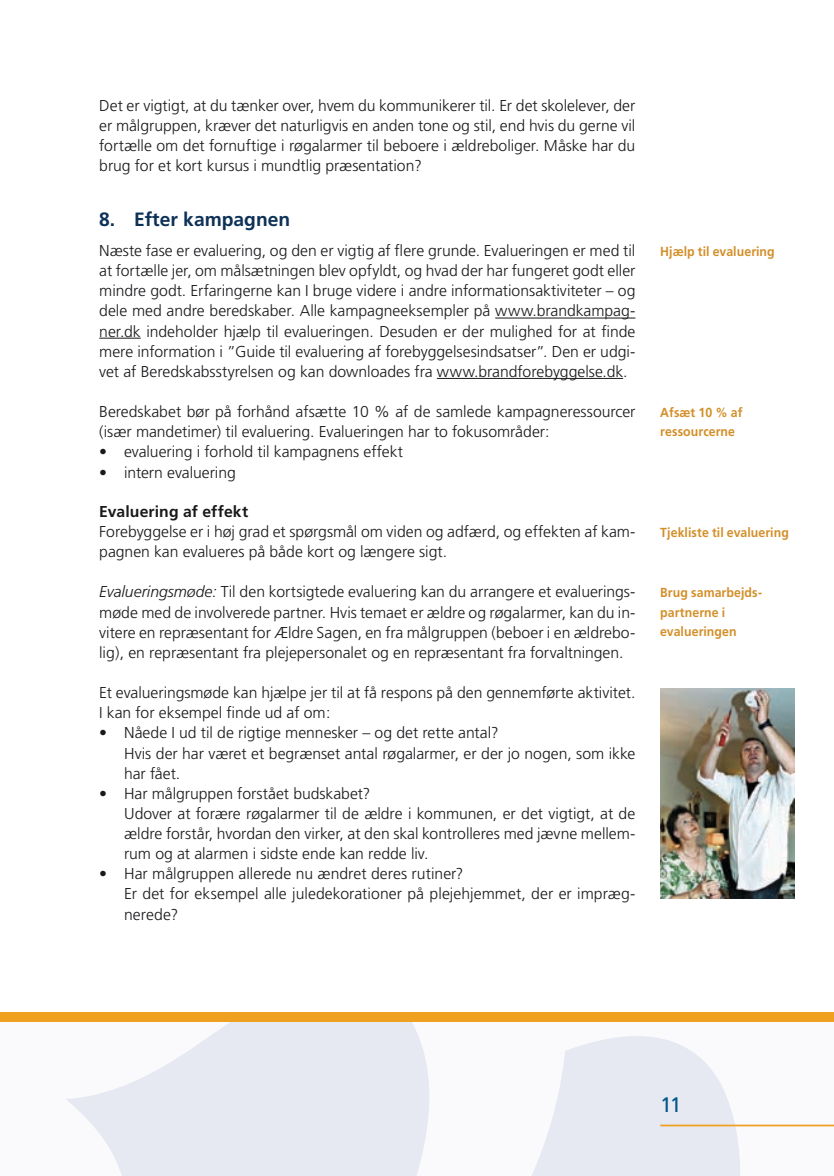
<style>
.page{position:relative;width:834px;height:1176px;background:#fff}
.page>*{position:absolute;margin:0;border:0;box-sizing:border-box;transform-origin:0 0}
.t1{font:21px "Frutiger";color:#005689}
.t2{font:700 19.25px "Frutiger";color:#0e3157}
.t3{font:300 15.75px/20.1px "Frutiger";color:#1a181b}
.t4{font:700 15.75px "Frutiger";letter-spacing:.005em;color:#1a181b}
.t5{font:700 13.12px/19.2px "Frutiger";letter-spacing:.005em;color:#d38f29;scale:.94 1}
.s1{font-style:italic}
</style>
<div class="page">
<svg style="left:66px;top:1022px;width:767px;height:154px;fill:#e6e9f2"></svg>
<hr style="left:660px;top:1124px;width:173px;height:2px;background:#efa020">
<div style="left:0;top:1012px;width:833px;height:10px;background:#efa020"></div>
<hr style="left:495px;top:318px;width:140px;height:1px;background:#1a181b">
<hr style="left:99px;top:338px;width:42px;height:1px;background:#1a181b">
<hr style="left:437px;top:378px;width:186px;height:1px;background:#1a181b">
<img style="left:660px;top:688px;width:134px;height:210px">
<p class="t3" style="left:99px;top:96px;width:537px;text-align:justify">Det er vigtigt, at du tænker over, hvem du kommunikerer til. Er det skolelever, der er målgruppen, kræver det naturligvis en anden tone og stil, end hvis du gerne vil fortælle om det fornuftige i røgalarmer til beboere i ældreboliger. Måske har du brug for et kort kursus i mundtlig præsentation?</p>
<p class="t2" style="left:99px;top:208px;width:192px">8. Efter kampagnen</p>
<p class="t3" style="left:99px;top:241px;width:537px;text-align:justify">Næste fase er evaluering, og den er vigtig af flere grunde. Evalueringen er med til at fortælle jer, om målsætningen blev opfyldt, og hvad der har fungeret godt eller mindre godt. Erfaringerne kan I bruge videre i andre informationsaktiviteter – og dele med andre beredskaber. Alle kampagneeksempler på www.brandkampag&shy;ner.dk indeholder hjælp til evalueringen. Desuden er der mulighed for at finde mere information i ”Guide til evaluering af forebyggelsesindsatser”. Den er udgi&shy;vet af Beredskabsstyrelsen og kan downloades fra www.brandforebyggelse.dk.</p>
<p class="t3" style="left:99px;top:402px;width:537px">Beredskabet bør på forhånd afsætte 10 % af de samlede kampagneressourcer (især mandetimer) til evaluering. Evalueringen har to fokusområder:</p>
<p class="t3" style="left:99px;top:442px;width:305px">• evaluering i forhold til kampagnens effekt</p>
<p class="t3" style="left:99px;top:462px;width:138px">• intern evaluering</p>
<p class="t4" style="left:99px;top:502px;width:150px">Evaluering af effekt</p>
<p class="t3" style="left:99px;top:522px;width:537px">Forebyggelse er i høj grad et spørgsmål om viden og adfærd, og effekten af kam&shy;pagnen kan evalueres på både kort og længere sigt.</p>
<p class="t3" style="left:99px;top:582px;width:537px;text-align:justify"><span class="s1">Evalueringsmøde:</span> Til den kortsigtede evaluering kan du arrangere et evaluerings&shy;møde med de involverede partner. Hvis temaet er ældre og røgalarmer, kan du in&shy;vitere en repræsentant for Ældre Sagen, en fra målgruppen (beboer i en ældrebo&shy;lig), en repræsentant fra plejepersonalet og en repræsentant fra forvaltningen.</p>
<p class="t3" style="left:99px;top:683px;width:537px">Et evalueringsmøde kan hjælpe jer til at få respons på den gennemførte aktivitet.<br>I kan for eksempel finde ud af om:</p>
<p class="t3" style="left:124px;top:723px;width:513px;text-indent:-25px">• Nåede I ud til de rigtige mennesker – og det rette antal?<br>Hvis der har været et begrænset antal røgalarmer, er der jo nogen, som ikke har fået.</p>
<p class="t3" style="left:124px;top:783px;width:512px;text-indent:-25px">• Har målgruppen forstået budskabet?<br>Udover at forære røgalarmer til de ældre i kommunen, er det vigtigt, at de ældre forstår, hvordan den virker, at den skal kontrolleres med jævne mellem&shy;rum og at alarmen i sidste ende kan redde liv.</p>
<p class="t3" style="left:124px;top:864px;width:512px;text-indent:-25px">• Har målgruppen allerede nu ændret deres rutiner?<br>Er det for eksempel alle juledekorationer på plejehjemmet, der er impræg&shy;nerede?</p>
<p class="t5" style="left:660px;top:242px;width:123px">Hjælp til evaluering</p>
<p class="t5" style="left:660px;top:403px;width:89px">Afsæt 10 % af ressourcerne</p>
<p class="t5" style="left:660px;top:523px;width:138px">Tjekliste til evaluering</p>
<p class="t5" style="left:660px;top:583px;width:110px">Brug samarbejds&shy;partnerne i evalueringen</p>
<h1 class="t1" style="left:660px;top:1092px;width:23px">11</h1>
</div>
